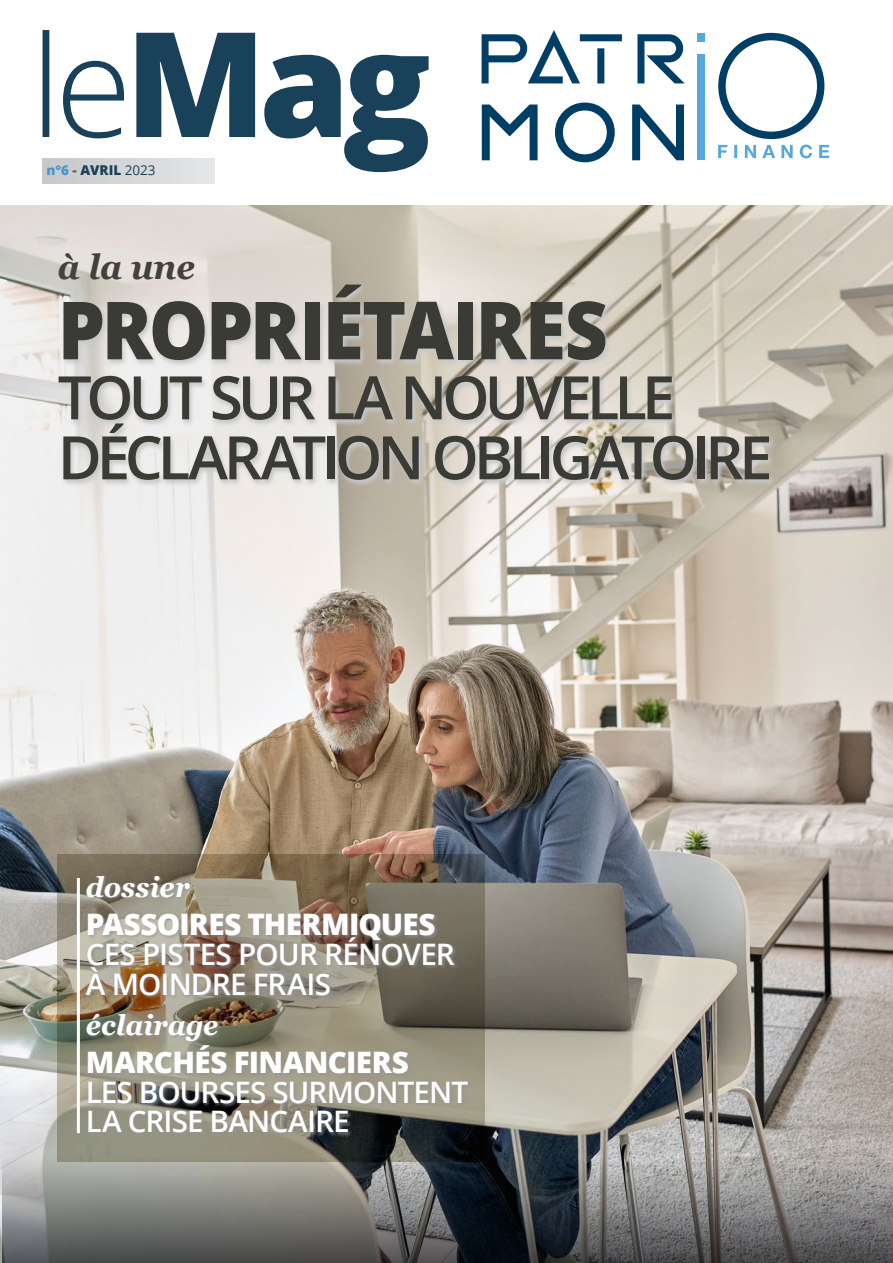
<style>
.page{position:relative;width:893px;height:1263px;background:#fff}
.page>*{position:absolute;margin:0;border:0;box-sizing:border-box;transform-origin:0 0}
.TEXTE_SOMMAIRE{font:800 80.25px "Open Sans";letter-spacing:-.035em;color:#3a3b35;scale:.93 1}
.TEXTE_SOMMAIRE-2{font:600 60px/60px "Open Sans";letter-spacing:-.085em;color:#3a3b35}
.TEXTE_SOMMAIRE-3{font:italic 700 34.5px "Georgia";color:#42413c}
.t1{font:600 29.55px/29.5px "Open Sans";letter-spacing:-.03em;color:#fff}
.t2{font:800 29.55px "Open Sans";letter-spacing:-.025em;color:#fff}
.TEXTE_SOMMAIRE-4{font:italic 700 28.2px "Georgia";color:#fff}
.t3{font:800 13.5px "Open Sans";color:#19425a}
.s1{color:#4797d2}
.s2{color:#5f5f62}
.s3{font-weight:400}
</style>
<div class="page">
<img style="left:0;top:205px;width:893px;height:1058px">
<svg style="left:2px;top:1157px;width:891px;height:106px;background:#6c6e6d"></svg>
<svg style="left:57px;top:283px;width:719px;height:204px;background:#d2cec8"></svg>
<svg style="left:58px;top:854px;width:427px;height:307px;background:#776f5e"></svg>
<div style="left:85px;top:1012px;width:388px;height:125px;background:#939598;opacity:.7"></div>
<div style="left:85px;top:875px;width:374px;height:125px;background:#939598;opacity:.7"></div>
<hr style="left:77px;top:878px;width:3px;height:255px;background:#fff">
<div style="left:43px;top:158px;width:172px;height:25px;background:linear-gradient(to right,#c6c7c9,#e5e6e8)"></div>
<svg style="left:43px;top:30px;width:386px;height:142px"></svg>
<svg style="left:482px;top:30px;width:202px;height:53px"></svg>
<svg style="left:482px;top:103px;width:202px;height:59px"></svg>
<div style="left:697px;top:54px;width:8px;height:106px;background:#56a7dc"></div>
<div style="left:697px;top:34px;width:8px;height:8px;background:#56a7dc"></div>
<svg style="left:718px;top:145px;width:111px;height:13px"></svg>
<svg style="left:718px;top:33px;width:106px;height:106px"></svg>
<p class="t3" style="left:46px;top:160px;width:111px"><span class="s1">n°6</span> <span class="s2">-</span> AVRIL <span class="s3">2023</span></p>
<p class="TEXTE_SOMMAIRE-3" style="left:58px;top:241px;width:139px">à la une</p>
<p class="TEXTE_SOMMAIRE" style="left:58px;top:269px;width:593px">PROPRIÉTAIRES</p>
<p class="TEXTE_SOMMAIRE-2" style="left:58px;top:366px;width:716px">TOUT SUR LA NOUVELLE<br>DÉCLARATION OBLIGATOIRE</p>
<p class="TEXTE_SOMMAIRE-4" style="left:86px;top:866px;width:105px">dossier</p>
<p class="t2" style="left:86px;top:902px;width:351px">PASSOIRES THERMIQUES</p>
<p class="t1" style="left:86px;top:939px;width:370px">CES PISTES POUR RÉNOVER<br>À MOINDRE FRAIS</p>
<p class="TEXTE_SOMMAIRE-4" style="left:86px;top:1004px;width:134px">éclairage</p>
<p class="t2" style="left:86px;top:1040px;width:324px">MARCHÉS FINANCIERS</p>
<p class="t1" style="left:86px;top:1076px;width:384px">LES BOURSES SURMONTENT<br>LA CRISE BANCAIRE</p>
</div>
